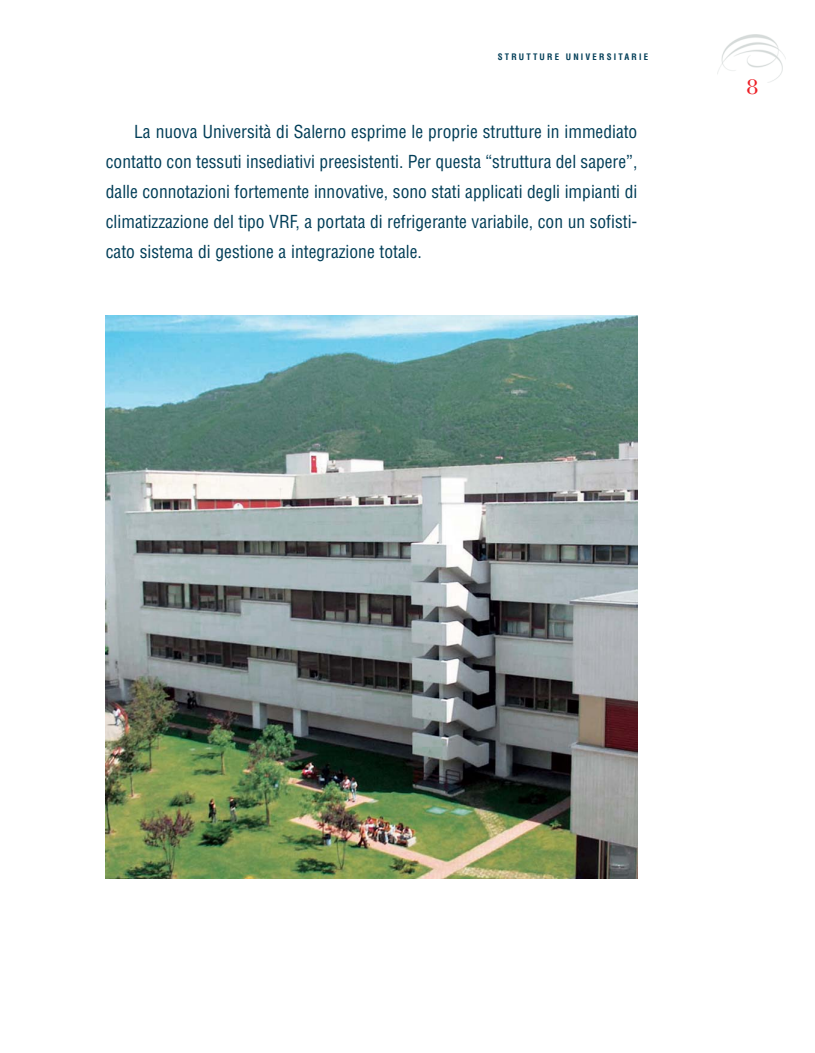
<style>
.page{position:relative;width:815px;height:1053px;background:#fff}
.page>*{position:absolute;margin:0;border:0;box-sizing:border-box;transform-origin:0 0}
.t1{font:22.5px "Bodoni";color:#ed1e25}
.t2{font:condensed 17.5px/30px "Helvetica";color:#003d57;text-align:justify}
.t3{font:700 condensed 8.75px "Helvetica";letter-spacing:.25em;color:#003d57}
</style>
<div class="page">
<img style="left:105px;top:34px;width:681px;height:845px">
<p class="t3" style="left:498px;top:54px;width:152px">STRUTTURE UNIVERSITARIE</p>
<p class="t2" style="left:106px;top:118px;width:533px;text-indent:28px">La nuova Università di Salerno esprime le proprie strutture in immediato contatto con tessuti insediativi preesistenti. Per questa “struttura del sapere”, dalle connotazioni fortemente innovative, sono stati applicati degli impianti di climatizzazione del tipo VRF, a portata di refrigerante variabile, con un sofisti&shy;cato sistema di gestione a integrazione totale.</p>
<p class="t1" style="left:747px;top:78px;width:13px">8</p>
</div>
